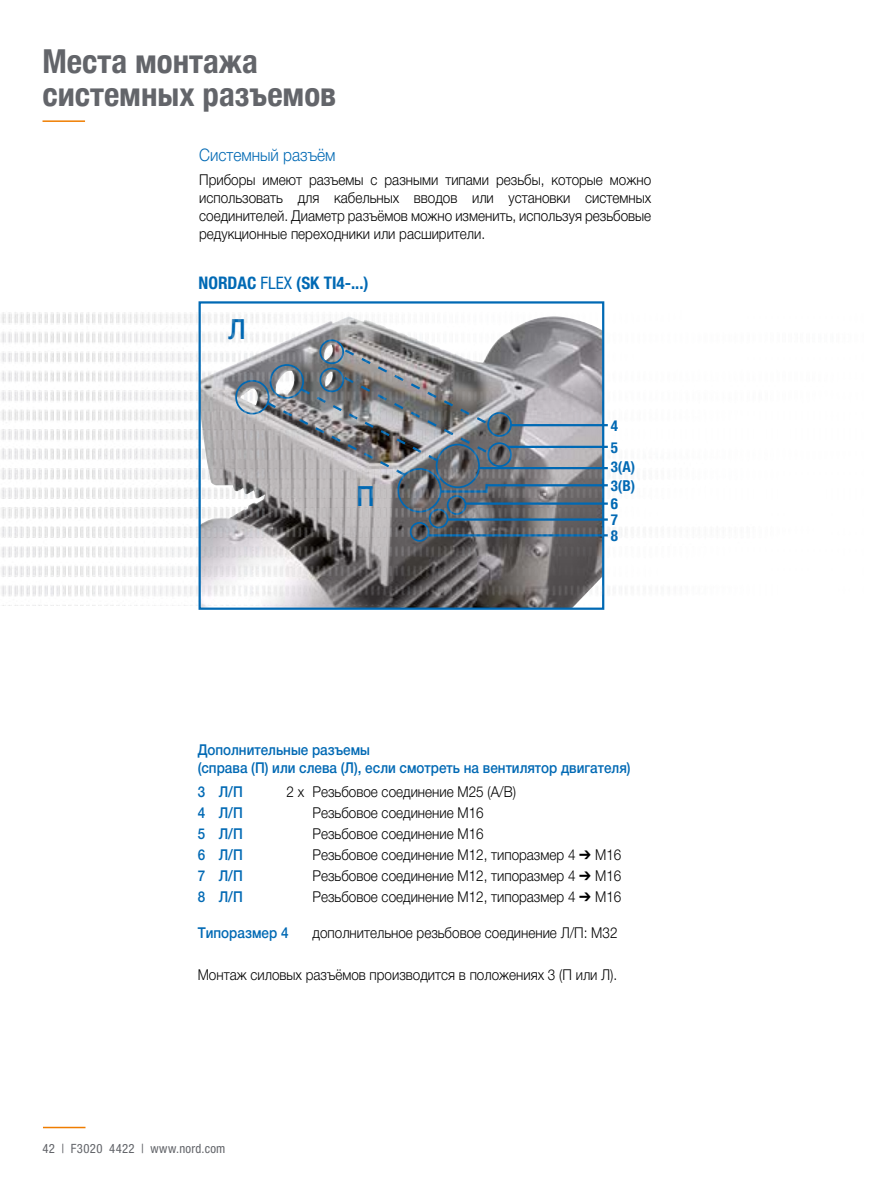
<style>
.page{position:relative;width:893px;height:1188px;background:#fff}
.page>*{position:absolute;margin:0;border:0;box-sizing:border-box;transform-origin:0 0}
.t1{font:700 condensed 33px/33px "Helvetica Neue LTCYR";color:#63656a}
.t2{font:500 27.9px "Helvetica Neue Cyr";color:#0069b4;scale:.9 1}
.t3{font:700 condensed 17.25px "Helvetica Neue LTCYR";color:#0069b4}
.t4{font:300 17.25px "Helvetica Neue Cyr";color:#0069b4;scale:.9 1}
.t5{font:300 15px/18px "Helvetica Neue Cyr";color:#000;text-align:justify;scale:.9 1}
.t6{font:500 15px/18px "Helvetica Neue Cyr";color:#0069b4;scale:.9 1}
.t7{font:700 condensed 15px/15.9px "Helvetica Neue LTCYR";color:#0069b4}
.t8{font:condensed 12.75px "Helvetica Neue LT Pro";letter-spacing:.025em;color:#63656a}
.s1{font-family:"Helvetica Neue LT Pro";font-weight:400}
</style>
<div class="page">
<hr style="left:43px;top:1127px;width:42px;height:1px;background:#ef7d00">
<hr style="left:43px;top:120px;width:42px;height:2px;background:#ef7d00">
<img style="left:1px;top:310px;width:625px;height:296px">
<h1 class="t1" style="left:43px;top:45px;width:295px">Места монтажа системных разъемов</h1>
<p class="t4" style="left:199px;top:146px;width:153px">Системный разъём</p>
<p class="t5" style="left:199px;top:171px;width:504px">Приборы имеют разъемы с разными типами резьбы, которые можно использовать для кабельных вводов или установки системных соединителей. Диаметр разъёмов можно изменить, используя резьбовые редукционные переходники или расширители.</p>
<p class="t3" style="left:199px;top:273px;width:172px">NORDAC <span class="s1">FLEX</span> (SK TI4-...)</p>
<h2 class="t2" style="left:228px;top:314px;width:21px">Л</h2>
<h2 class="t2" style="left:356px;top:481px;width:22px">П</h2>
<p class="t7" style="left:611px;top:415px;width:9px;line-height:22px">4<br>5</p>
<p class="t7" style="left:611px;top:458px;width:26px">3(A)</p>
<p class="t7" style="left:611px;top:478px;width:26px">3(B)</p>
<p class="t7" style="left:611px;top:496px;width:9px;text-align:justify">6<br>7<br>8</p>
<p class="t6" style="left:198px;top:741px;width:482px">Дополнительные разъемы<br>(справа (П) или слева (Л), если смотреть на вентилятор двигателя)</p>
<p class="t6" style="left:198px;top:783px;width:52px">3 Л/П</p>
<p class="t5" style="left:287px;top:783px;width:256px">2 x Резьбовое соединение M25 (A/B)</p>
<p class="t6" style="left:198px;top:804px;width:52px">4 Л/П</p>
<p class="t5" style="left:313px;top:804px;width:192px">Резьбовое соединение M16</p>
<p class="t6" style="left:198px;top:825px;width:52px">5 Л/П</p>
<p class="t5" style="left:313px;top:825px;width:192px">Резьбовое соединение M16</p>
<p class="t6" style="left:198px;top:846px;width:52px">6 Л/П</p>
<p class="t5" style="left:313px;top:846px;width:345px">Резьбовое соединение M12, типоразмер 4 ➔ M16</p>
<p class="t6" style="left:198px;top:867px;width:52px">7 Л/П</p>
<p class="t5" style="left:313px;top:867px;width:345px">Резьбовое соединение M12, типоразмер 4 ➔ M16</p>
<p class="t6" style="left:198px;top:888px;width:52px">8 Л/П</p>
<p class="t5" style="left:313px;top:888px;width:345px">Резьбовое соединение M12, типоразмер 4 ➔ M16</p>
<p class="t6" style="left:198px;top:924px;width:102px">Типоразмер 4</p>
<p class="t5" style="left:313px;top:924px;width:340px">дополнительное резьбовое соединение Л/П: M32</p>
<p class="t5" style="left:198px;top:966px;width:468px">Монтаж силовых разъёмов производится в положениях 3 (П или Л).</p>
<p class="t8" style="left:43px;top:1141px;width:184px">42 | F3020 4422 | www.nord.com</p>
</div>
